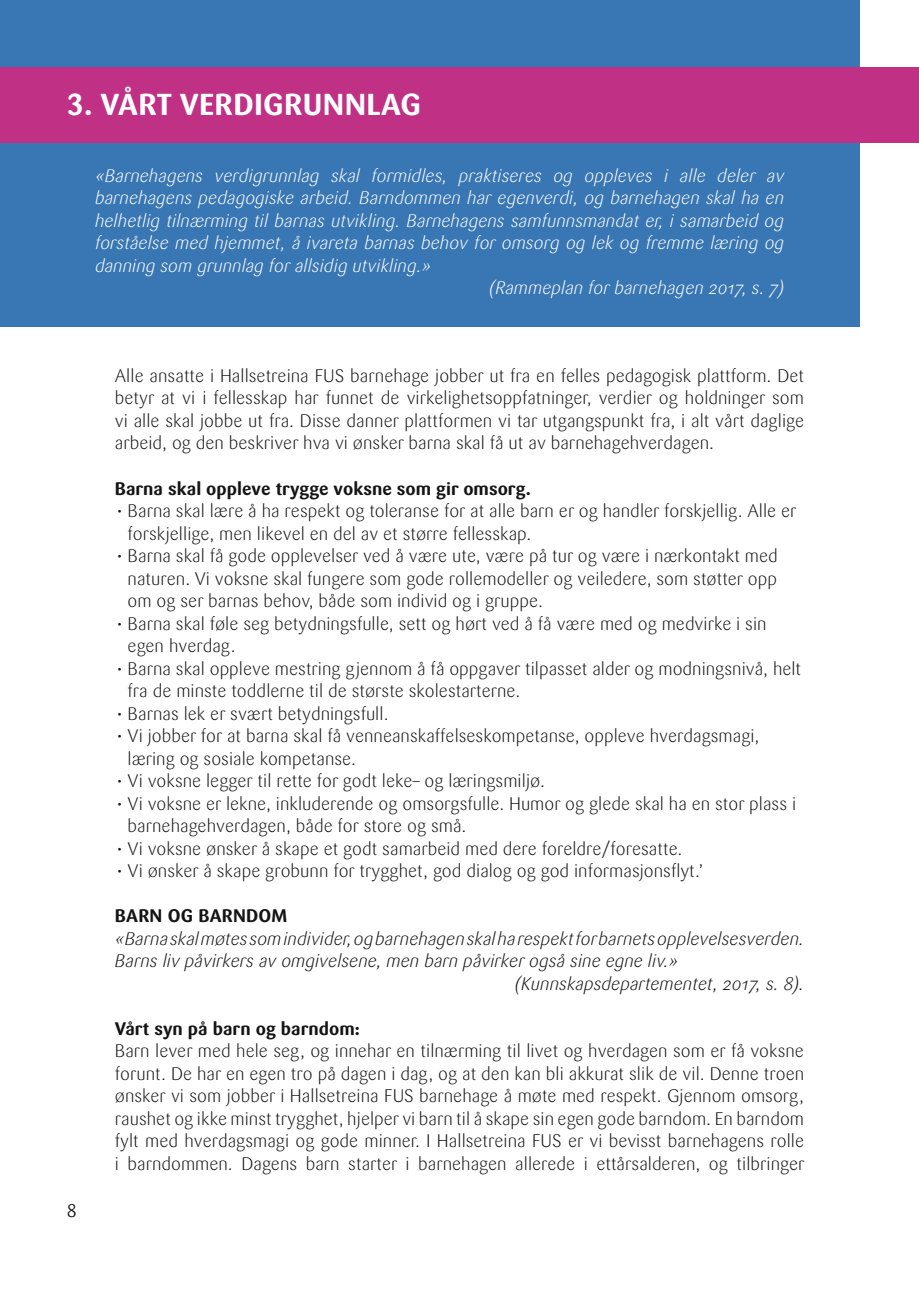
<style>
.page{position:relative;width:919px;height:1289px;background:#fff}
.page>*{position:absolute;margin:0;border:0;box-sizing:border-box;transform-origin:0 0}
.t1{font:700 30px "Sari OT";letter-spacing:.01em;color:#fff}
.t2{font:300 18px/22.5px "Sari OT";color:#131413}
.t3{font:italic 300 18px "Sari OT";color:#fff}
.t4{font:italic 300 18px "Sari OT";color:#131413}
.t5{font:700 18px "Sari OT";color:#131413}
.t6{font:18px "Sari OT";color:#131413}
</style>
<div class="page">
<div style="left:0;top:0;width:859px;height:327px;background:#3976b4"></div>
<div style="left:0;top:67px;width:918px;height:75px;background:#c03185"></div>
<h1 class="t1" style="left:67px;top:85px;width:356px">3. VÅRT VERDIGRUNNLAG</h1>
<p class="t3" style="left:95px;top:164px;width:690px">«Barnehagens verdigrunnlag skal formidles, praktiseres og oppleves i alle deler av</p>
<p class="t3" style="left:95px;top:186px;width:690px">barnehagens pedagogiske arbeid. Barndommen har egenverdi, og barnehagen skal ha en</p>
<p class="t3" style="left:95px;top:209px;width:690px">helhetlig tilnærming til barnas utvikling. Barnehagens samfunnsmandat er, i samarbeid og</p>
<p class="t3" style="left:95px;top:231px;width:690px">forståelse med hjemmet, å ivareta barnas behov for omsorg og lek og fremme læring og</p>
<p class="t3" style="left:95px;top:254px;width:338px">danning som grunnlag for allsidig utvikling.»</p>
<p class="t3" style="left:489px;top:276px;width:296px">(Rammeplan for barnehagen 2017, s. 7)</p>
<p class="t6" style="left:67px;top:1198px;width:11px">8</p>
<p class="t2" style="left:115px;top:364px;width:690px;text-align:justify">Alle ansatte i Hallsetreina FUS barnehage jobber ut fra en felles pedagogisk plattform. Det betyr at vi i fellesskap har funnet de virkelighetsoppfatninger, verdier og holdninger som vi alle skal jobbe ut fra. Disse danner plattformen vi tar utgangspunkt fra, i alt vårt daglige arbeid, og den beskriver hva vi ønsker barna skal få ut av barnehagehverdagen.</p>
<p class="t5" style="left:115px;top:476px;width:417px">Barna skal oppleve trygge voksne som gir omsorg.</p>
<p class="t2" style="left:128px;top:499px;width:670px;text-indent:-13px">• Barna skal lære å ha respekt og toleranse for at alle barn er og handler forskjellig. Alle er forskjellige, men likevel en del av et større fellesskap.</p>
<p class="t2" style="left:128px;top:544px;width:651px;text-align:justify;text-indent:-13px">• Barna skal få gode opplevelser ved å være ute, være på tur og være i nærkontakt med naturen. Vi voksne skal fungere som gode rollemodeller og veiledere, som støtter opp om og ser barnas behov, både som individ og i gruppe.</p>
<p class="t2" style="left:128px;top:612px;width:640px;text-indent:-13px">• Barna skal føle seg betydningsfulle, sett og hørt ved å få være med og medvirke i sin egen hverdag.</p>
<p class="t2" style="left:128px;top:657px;width:675px;text-indent:-13px">• Barna skal oppleve mestring gjennom å få oppgaver tilpasset alder og modningsnivå, helt fra de minste toddlerne til de største skolestarterne.</p>
<p class="t2" style="left:115px;top:702px;width:275px">• Barnas lek er svært betydningsfull.</p>
<p class="t2" style="left:128px;top:724px;width:633px;text-indent:-13px">• Vi jobber for at barna skal få venneanskaffelseskompetanse, oppleve hverdagsmagi, læring og sosiale kompetanse.</p>
<p class="t2" style="left:115px;top:769px;width:431px">• Vi voksne legger til rette for godt leke– og læringsmiljø.</p>
<p class="t2" style="left:128px;top:792px;width:670px;text-indent:-13px">• Vi voksne er lekne, inkluderende og omsorgsfulle. Humor og glede skal ha en stor plass i barnehagehverdagen, både for store og små.</p>
<p class="t2" style="left:115px;top:837px;width:569px">• Vi voksne ønsker å skape et godt samarbeid med dere foreldre/foresatte.</p>
<p class="t2" style="left:115px;top:859px;width:589px">• Vi ønsker å skape grobunn for trygghet, god dialog og god informasjonsflyt.’</p>
<p class="t5" style="left:115px;top:904px;width:174px">BARN OG BARNDOM</p>
<p class="t4" style="left:115px;top:926px;width:690px">«Barna skal møtes som individer, og barnehagen skal ha respekt for barnets opplevelsesverden.</p>
<p class="t4" style="left:115px;top:949px;width:565px">Barns liv påvirkers av omgivelsene, men barn påvirker også sine egne liv.»</p>
<p class="t4" style="left:515px;top:971px;width:290px">(Kunnskapsdepartementet, 2017, s. 8).</p>
<p class="t5" style="left:115px;top:1016px;width:246px">Vårt syn på barn og barndom:</p>
<p class="t2" style="left:115px;top:1039px;width:691px;text-align:justify">Barn lever med hele seg, og innehar en tilnærming til livet og hverdagen som er få voksne forunt. De har en egen tro på dagen i dag, og at den kan bli akkurat slik de vil. Denne troen ønsker vi som jobber i Hallsetreina FUS barnehage å møte med respekt. Gjennom omsorg, raushet og ikke minst trygghet, hjelper vi barn til å skape sin egen gode barndom. En barndom fylt med hverdagsmagi og gode minner. I Hallsetreina FUS er vi bevisst barnehagens rolle i barndommen. Dagens barn starter i barnehagen allerede i ettårsalderen, og tilbringer</p>
</div>
